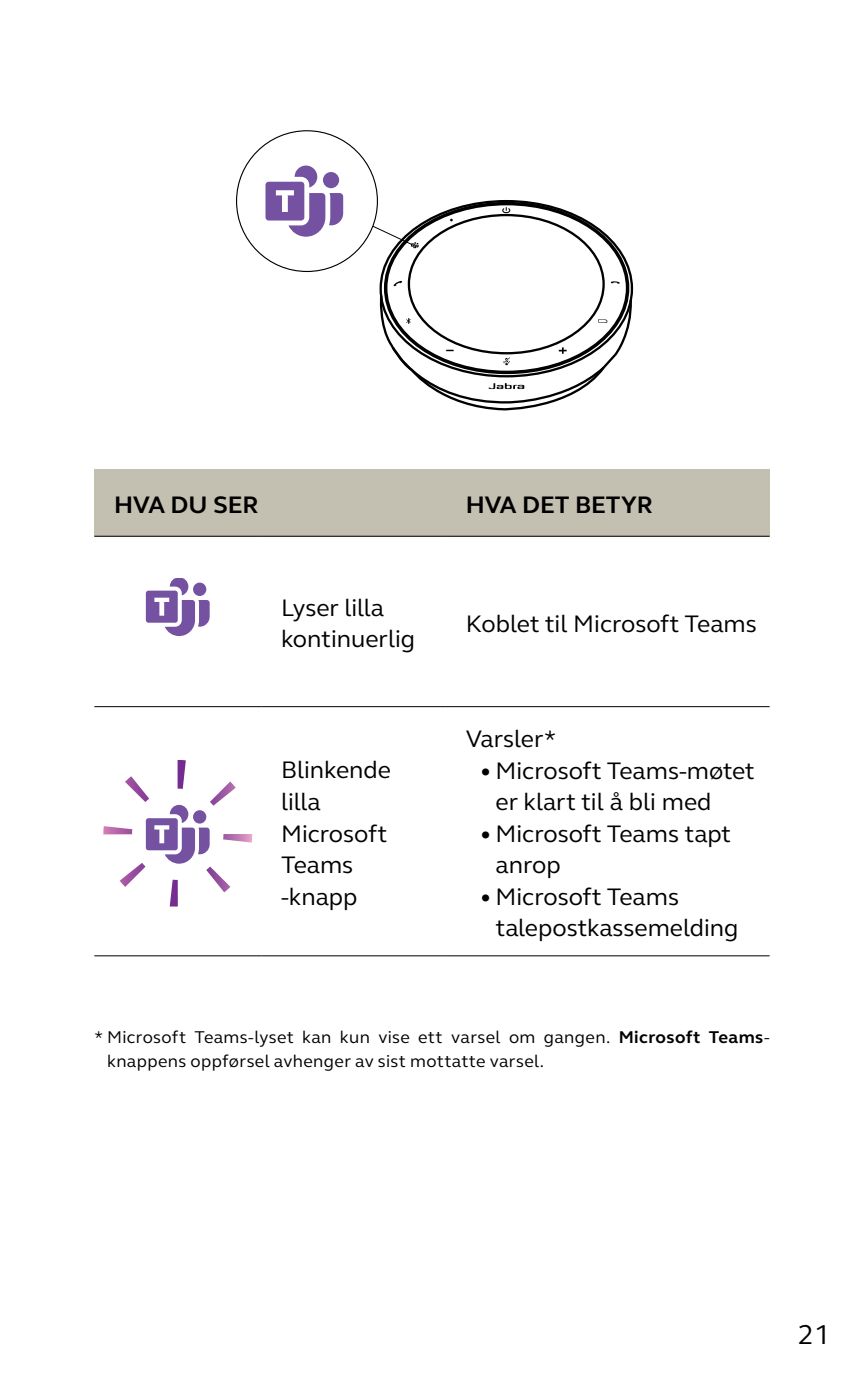
<style>
.page{position:relative;width:864px;height:1389px;background:#fff}
.page>*{position:absolute;margin:0;border:0;box-sizing:border-box;transform-origin:0 0}
.t1{font:28px "GN Elliot";color:#000}
.t2{font:24.5px/31.5px "GN Elliot";color:#000}
.t3{font:700 24.5px "GN Elliot";color:#000}
.t4{font:17.5px/24.5px "GN Elliot";letter-spacing:.02em;color:#000}
.s1{font-weight:700}
</style>
<div class="page">
<svg style="left:502px;top:207px;width:8px;height:7px"></svg>
<svg style="left:393px;top:281px;width:9px;height:5px"></svg>
<svg style="left:611px;top:281px;width:8px;height:3px"></svg>
<svg style="left:379px;top:293px;width:253px;height:118px"></svg>
<svg style="left:361px;top:220px;width:57px;height:28px"></svg>
<div style="left:236px;top:131px;width:141px;height:140px;background:#fff;border-radius:50%"></div>
<svg style="left:265px;top:166px;width:78px;height:71px"></svg>
<div style="left:94px;top:469px;width:351px;height:67px;background:#c4c0b1"></div>
<div style="left:445px;top:469px;width:324px;height:67px;background:#c4c0b1"></div>
<hr style="left:94px;top:706px;width:167px;height:1px;background:#000">
<hr style="left:94px;top:955px;width:167px;height:1px;background:#000">
<hr style="left:94px;top:536px;width:167px;height:1px;background:#000">
<hr style="left:261px;top:536px;width:184px;height:1px;background:#000">
<hr style="left:445px;top:536px;width:324px;height:1px;background:#000">
<hr style="left:261px;top:706px;width:184px;height:1px;background:#000">
<hr style="left:445px;top:706px;width:324px;height:1px;background:#000">
<hr style="left:261px;top:955px;width:184px;height:1px;background:#000">
<hr style="left:445px;top:955px;width:324px;height:1px;background:#000">
<svg style="left:146px;top:578px;width:63px;height:58px"></svg>
<svg style="left:103px;top:760px;width:149px;height:147px"></svg>
<p class="t3" style="left:114px;top:488px;width:146px">HVA DU SER</p>
<p class="t3" style="left:465px;top:488px;width:188px">HVA DET BETYR</p>
<p class="t2" style="left:281px;top:591px;width:135px">Lyser lilla kontinuerlig</p>
<p class="t2" style="left:281px;top:754px;width:111px">Blinkende lilla<br>Microsoft<br>Teams -knapp</p>
<p class="t2" style="left:465px;top:607px;width:292px">Koblet til Microsoft Teams</p>
<p class="t2" style="left:465px;top:722px;width:92px">Varsler*</p>
<p class="t2" style="left:495px;top:754px;width:260px;text-indent:-16px">• Microsoft Teams-møtet er klart til å bli med</p>
<p class="t2" style="left:495px;top:817px;width:237px;text-indent:-16px">• Microsoft Teams tapt anrop</p>
<p class="t2" style="left:495px;top:880px;width:244px;text-indent:-16px">• Microsoft Teams talepostkassemelding</p>
<p class="t4" style="left:107px;top:1024px;width:663px;text-indent:-13px">* Microsoft Teams-lyset kan kun vise ett varsel om gangen. <span class="s1">Microsoft Teams&shy;</span>knappens oppførsel avhenger av sist mottatte varsel.</p>
<p class="t1" style="left:797px;top:1316px;width:34px">21</p>
</div>
